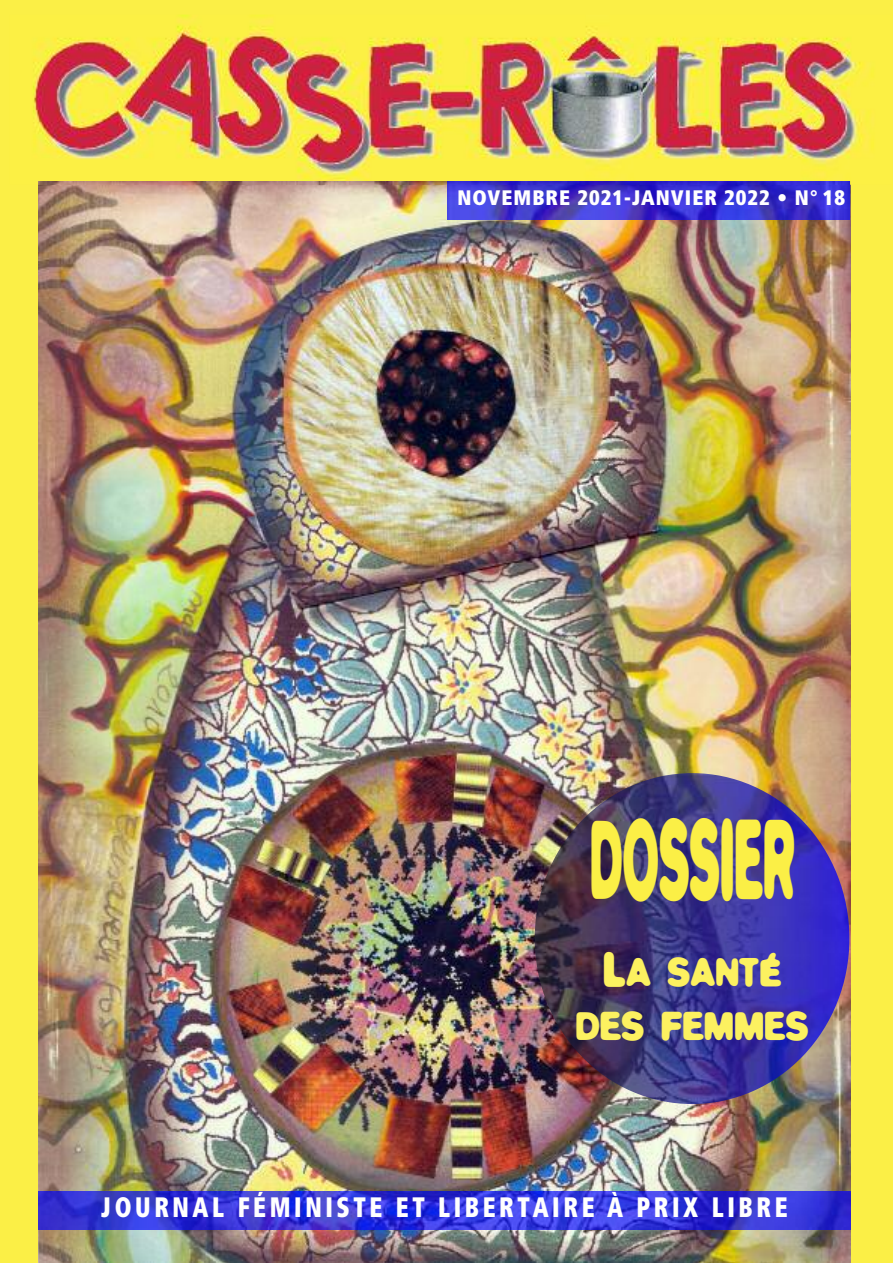
<style>
.page{position:relative;width:893px;height:1263px;background:#fbef46}
.page>*{position:absolute;margin:0;border:0;box-sizing:border-box;transform-origin:0 0}
.t1{font:700 107.55px "Blur";color:#fbef46;scale:.43 1}
.t2{font:700 38.25px/54px "Blur";color:#fcf160;text-align:center;scale:.91 1}
.t3{font:900 condensed 28.05px "Frutiger LT Std";letter-spacing:.15em;color:#fff;scale:.85 1}
.t4{font:900 condensed 21px "Frutiger LT Std";letter-spacing:.05em;color:#fff}
.s1{font-size:45px}
</style>
<div class="page">
<img style="left:38px;top:185px;width:812px;height:1078px">
<img style="left:32px;top:15px;width:842px;height:170px">
<img style="left:38px;top:181px;width:410px;height:4px">
<img style="left:448px;top:181px;width:401px;height:38px">
<hr style="left:850px;top:1191px;width:1px;height:38px;background:#534fc2">
<img style="left:38px;top:1191px;width:812px;height:38px">
<img style="left:535px;top:773px;width:314px;height:331px">
<p class="t4" style="left:457px;top:190px;width:389px">NOVEMBRE 2021-JANVIER 2022 • N° 18</p>
<h1 class="t1" style="left:590px;top:799px;width:476px">DOSSIER</h1>
<h2 class="t2" style="left:576px;top:946px;width:258px"><span class="s1">L</span>A SANTÉ<br>DES FEMMES</h2>
<p class="t3" style="left:101px;top:1196px;width:809px">JOURNAL FÉMINISTE ET LIBERTAIRE À PRIX LIBRE</p>
</div>
